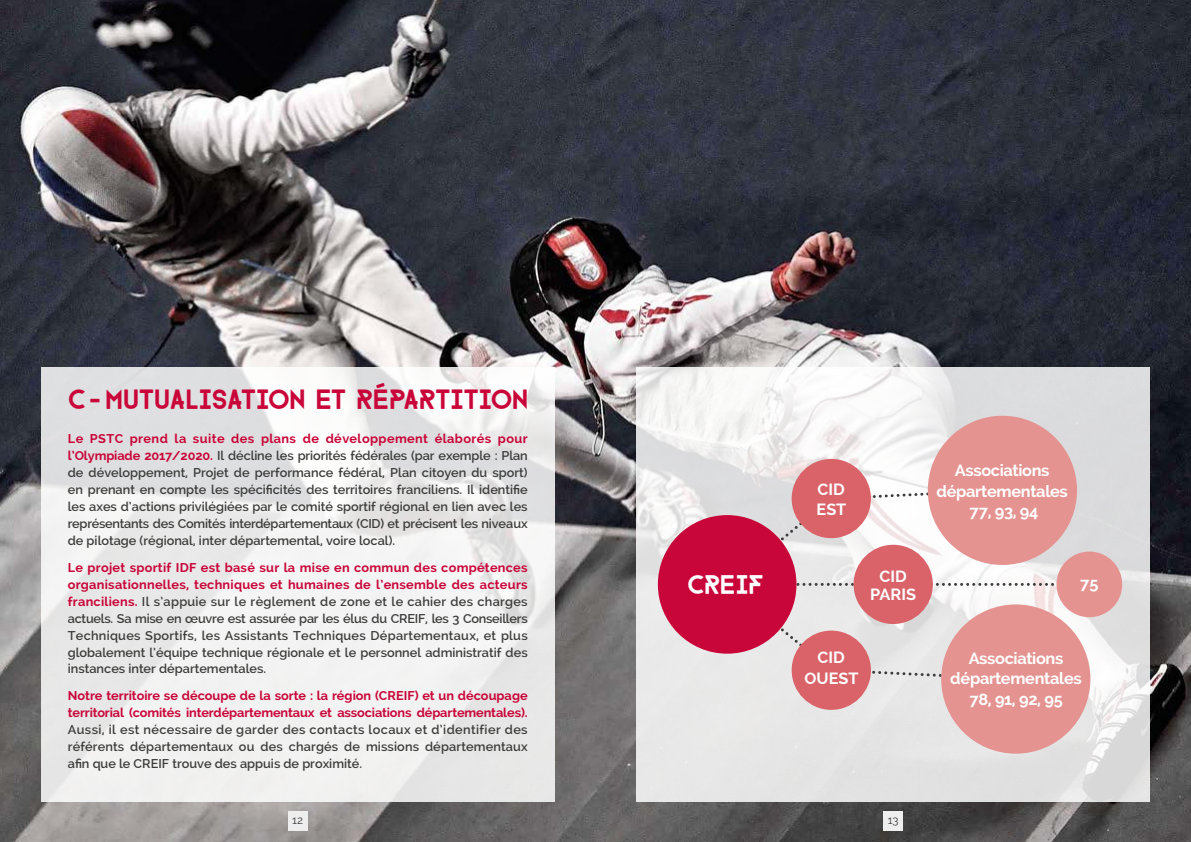
<style>
.page{position:relative;width:1191px;height:842px;background:#fff}
.page>*{position:absolute;margin:0;border:0;box-sizing:border-box;transform-origin:0 0}
.t1{font:22.6px "FARRAY";letter-spacing:.005em;color:#c90639}
.t2{font:21.7px "FARRAY";letter-spacing:-.01em;color:#fff}
.t3{font:700 16.3px/20.4px "Raleway";letter-spacing:-.02em;color:#fff;text-align:center}
.t4{font:700 16.3px/18.4px "Raleway";color:#fff;text-align:center}
.t5{font:600 12.7px/17px "Raleway";color:#3c3c3b;text-align:justify}
.t6{font:700 12.7px/17px "Raleway";letter-spacing:-.01em;color:#c90639}
.t7{font:11.3px "Raleway";color:#3c3c3b}
.s1{font-weight:700;color:#c90639}
</style>
<div class="page">
<img style="left:0;top:0;width:1191px;height:842px">
<svg style="left:41px;top:367px;width:513px;height:435px;fill:#f0f0f0"></svg>
<svg style="left:636px;top:367px;width:513px;height:435px;fill:#e7e6e6"></svg>
<svg style="left:725px;top:487px;width:371px;height:195px"></svg>
<div style="left:658px;top:515px;width:138px;height:139px;background:#c90639;border-radius:50%"></div>
<div style="left:791px;top:459px;width:80px;height:79px;background:#d96368;border-radius:50%"></div>
<div style="left:853px;top:545px;width:80px;height:79px;background:#d96368;border-radius:50%"></div>
<div style="left:791px;top:631px;width:80px;height:79px;background:#d96368;border-radius:50%"></div>
<div style="left:927px;top:416px;width:150px;height:149px;background:#e49390;border-radius:50%"></div>
<div style="left:941px;top:604px;width:149px;height:150px;background:#e49390;border-radius:50%"></div>
<div style="left:1056px;top:551px;width:66px;height:66px;background:#e49390;border-radius:50%"></div>
<div style="left:288px;top:811px;width:20px;height:19px;background:#eee"></div>
<div style="left:883px;top:811px;width:20px;height:19px;background:#eee"></div>
<h1 class="t1" style="left:68px;top:383px;width:462px">C - MUTUALISATION ET RÉPARTITION</h1>
<p class="t5" style="left:68px;top:430px;width:461px"><span class="s1">Le PSTC prend la suite des plans de développement élaborés pour l’Olympiade 2017/2020.</span> Il décline les priorités fédérales (par exemple : Plan de développement, Projet de performance fédéral, Plan citoyen du sport) en prenant en compte les spécificités des territoires franciliens. Il identifie les axes d’actions privilégiées par le comité sportif régional en lien avec les représentants des Comités interdépartementaux (CID) et précisent les niveaux de pilotage (régional, inter départemental, voire local).</p>
<p class="t5" style="left:68px;top:559px;width:461px"><span class="s1">Le projet sportif IDF est basé sur la mise en commun des compétences organisationnelles, techniques et humaines de l’ensemble des acteurs franciliens.</span> Il s’appuie sur le règlement de zone et le cahier des charges actuels. Sa mise en œuvre est assurée par les élus du CREIF, les 3 Conseillers Techniques Sportifs, les Assistants Techniques Départementaux, et plus globalement l’équipe technique régionale et le personnel administratif des instances inter départementales.</p>
<p class="t6" style="left:68px;top:687px;width:461px">Notre territoire se découpe de la sorte : la région (CREIF) et un découpage territorial (comités interdépartementaux et associations départementales).</p>
<p class="t5" style="left:68px;top:721px;width:461px">Aussi, il est nécessaire de garder des contacts locaux et d’identifier des référents départementaux ou des chargés de missions départementaux afin que le CREIF trouve des appuis de proximité.</p>
<h2 class="t2" style="left:687px;top:569px;width:78px">CREIF</h2>
<p class="t3" style="left:816px;top:479px;width:31px;text-align:left">CID<br>EST</p>
<p class="t4" style="left:870px;top:567px;width:47px">CID<br>PARIS</p>
<p class="t4" style="left:804px;top:647px;width:56px;line-height:20.4px">CID<br>OUEST</p>
<p class="t7" style="left:292px;top:813px;width:12px">12</p>
<p class="t7" style="left:887px;top:813px;width:12px">13</p>
<p class="t3" style="left:936px;top:460px;width:133px">Associations départementales<br>77, 93, 94</p>
<p class="t3" style="left:1080px;top:573px;width:20px">75</p>
<p class="t3" style="left:950px;top:648px;width:133px">Associations départementales<br>78, 91, 92, 95</p>
</div>
